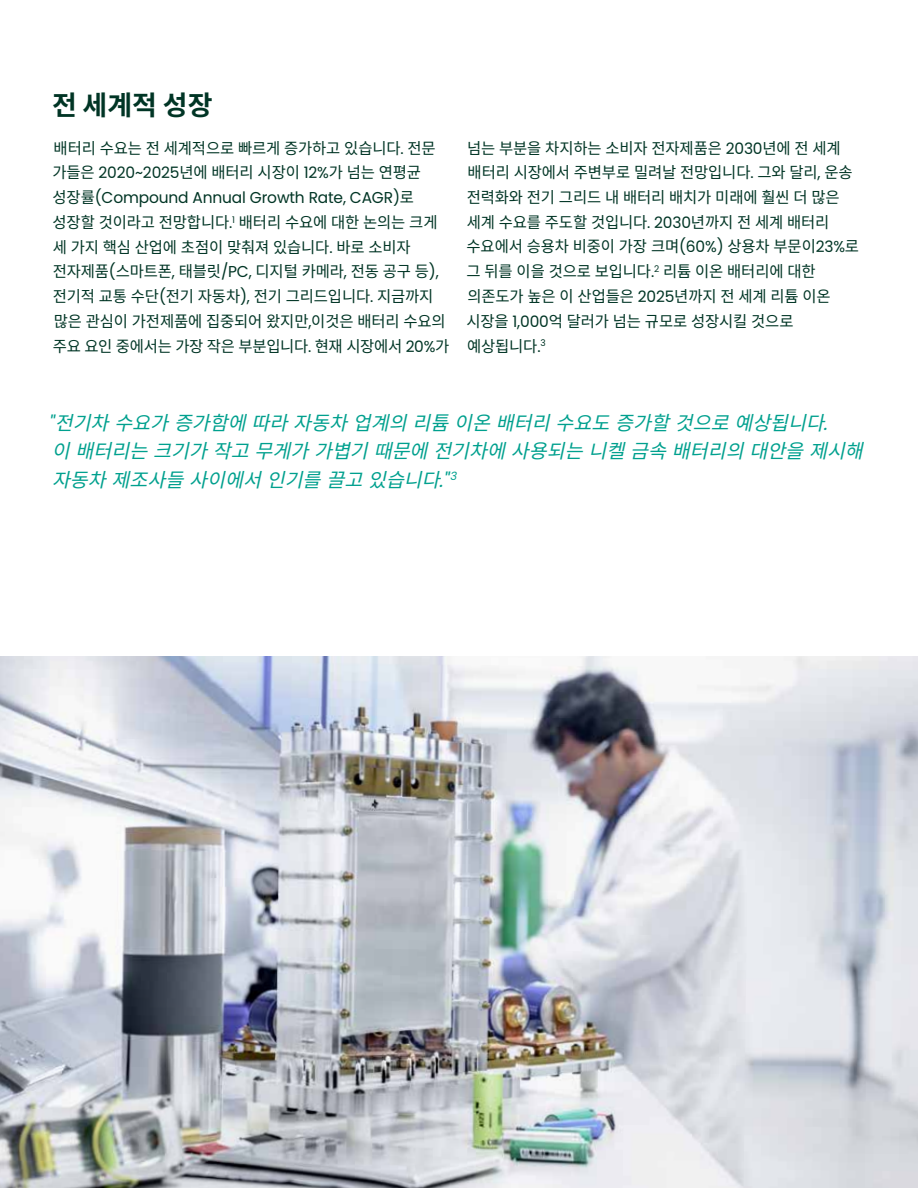
<style>
.page{position:relative;width:918px;height:1188px;background:#fff}
.page>*{position:absolute;margin:0;border:0;box-sizing:border-box;transform-origin:0 0}
.t1{font:700 27px "Noto Sans KR";color:#003525}
.t2{font:italic 19.5px/28.5px "Noto Sans KR";color:#00a08e}
.t3{font:15.75px/24.8px "Noto Sans KR";letter-spacing:-.01em;color:#003525}
.t4{font:15.75px "Poppins";letter-spacing:-.01em;color:#003525}
.s1{font-family:"Poppins"}
.s2{font-family:"Noto Sans KR"}
</style>
<div class="page">
<img style="left:0;top:657px;width:918px;height:531px">
<h1 class="t1" style="left:52px;top:90px;width:162px">전 세계적 성장</h1>
<p class="t3" style="left:53px;top:136px;width:385px">배터리 수요는 전 세계적으로 빠르게 증가하고 있습니다<span class="s1">.</span> 전문 가들은 <span class="s1">2020~2025</span>년에 배터리 시장이 <span class="s1">12%</span>가 넘는 연평균</p>
<p class="t4" style="left:53px;top:188px;width:363px"><span class="s2">성장률</span>(Compound Annual Growth Rate, CAGR)<span class="s2">로</span></p>
<p class="t3" style="left:53px;top:210px;width:398px">성장할 것이라고 전망합니다<span class="s1">.</span><sup>1</sup> 배터리 수요에 대한 논의는 크게 세 가지 핵심 산업에 초점이 맞춰져 있습니다<span class="s1">.</span> 바로 소비자 전자제품<span class="s1">(</span>스마트폰<span class="s1">,</span> 태블릿<span class="s1">/PC,</span> 디지털 카메라<span class="s1">,</span> 전동 공구 등<span class="s1">), </span>전기적 교통 수단<span class="s1">(</span>전기 자동차<span class="s1">),</span> 전기 그리드입니다<span class="s1">.</span> 지금까지 많은 관심이 가전제품에 집중되어 왔지만<span class="s1">,</span>이것은 배터리 수요의 주요 요인 중에서는 가장 작은 부분입니다<span class="s1">.</span> 현재 시장에서 <span class="s1">20%</span>가</p>
<p class="t3" style="left:466px;top:136px;width:394px">넘는 부분을 차지하는 소비자 전자제품은 <span class="s1">2030</span>년에 전 세계 배터리 시장에서 주변부로 밀려날 전망입니다<span class="s1">.</span> 그와 달리<span class="s1">,</span> 운송 전력화와 전기 그리드 내 배터리 배치가 미래에 훨씬 더 많은 세계 수요를 주도할 것입니다<span class="s1">. 2030</span>년까지 전 세계 배터리 수요에서 승용차 비중이 가장 크며<span class="s1">(60%)</span> 상용차 부문이<span class="s1">23%</span>로 그 뒤를 이을 것으로 보입니다<span class="s1">.</span><sup>2</sup> 리튬 이온 배터리에 대한 의존도가 높은 이 산업들은 <span class="s1">2025</span>년까지 전 세계 리튬 이온 시장을 <span class="s1">1,000</span>억 달러가 넘는 규모로 성장시킬 것으로 예상됩니다<span class="s1">.</span><sup>3</sup></p>
<p class="t2" style="left:49px;top:409px;width:827px"><span class="s1">"</span>전기차 수요가 증가함에 따라 자동차 업계의 리튬 이온 배터리 수요도 증가할 것으로 예상됩니다<span class="s1">.<br></span>이 배터리는 크기가 작고 무게가 가볍기 때문에 전기차에 사용되는 니켈 금속 배터리의 대안을 제시해 자동차 제조사들 사이에서 인기를 끌고 있습니다<span class="s1">. "</span> <sup>3</sup></p>
</div>
